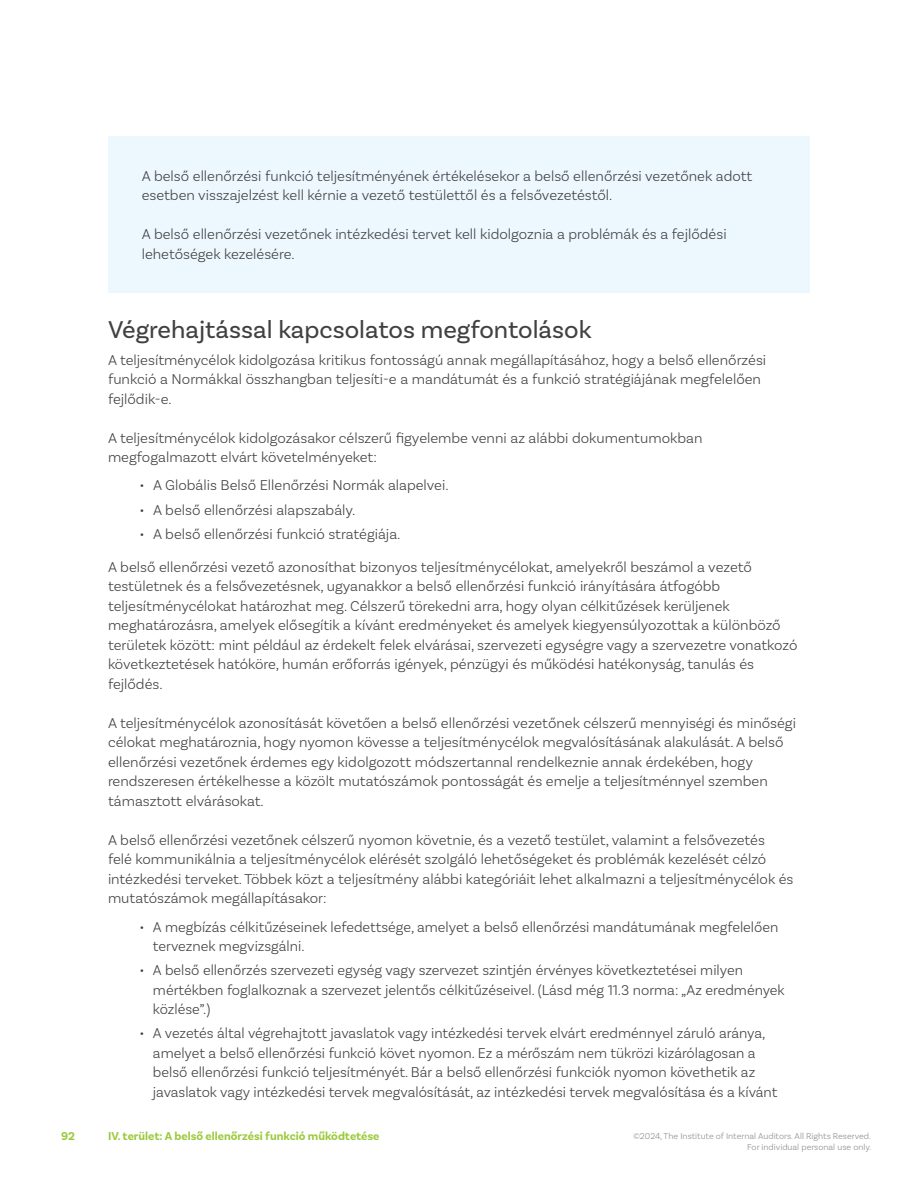
<style>
.page{position:relative;width:918px;height:1188px;background:#fff}
.page>*{position:absolute;margin:0;border:0;box-sizing:border-box;transform-origin:0 0}
.t1{font:25.5px "Basic Sans";color:#414042}
.t2{font:300 15px/19.5px "Basic Sans";color:#414042}
.t3{font:700 12px "Basic Sans";color:#9aca3c}
.t4{font:300 9px/10.8px "Basic Sans";color:#8a8c8e;text-align:right}
</style>
<div class="page">
<div style="left:108px;top:136px;width:702px;height:156px;background:#ecf8fe"></div>
<p class="t2" style="left:142px;top:166px;width:612px">A belső ellenőrzési funkció teljesítményének értékelésekor a belső ellenőrzési vezetőnek adott esetben visszajelzést kell kérnie a vezető testülettől és a felsővezetéstől.</p>
<p class="t2" style="left:142px;top:224px;width:586px">A belső ellenőrzési vezetőnek intézkedési tervet kell kidolgoznia a problémák és a fejlődési lehetőségek kezelésére.</p>
<h1 class="t1" style="left:108px;top:314px;width:485px">Végrehajtással kapcsolatos megfontolások</h1>
<p class="t2" style="left:108px;top:350px;width:660px">A teljesítménycélok kidolgozása kritikus fontosságú annak megállapításához, hogy a belső ellenőrzési funkció a Normákkal összhangban teljesíti-e a mandátumát és a funkció stratégiájának megfelelően fejlődik-e.</p>
<p class="t2" style="left:108px;top:428px;width:596px">A teljesítménycélok kidolgozásakor célszerű figyelembe venni az alábbi dokumentumokban megfogalmazott elvárt követelményeket:</p>
<p class="t2" style="left:140px;top:475px;width:311px">• A Globális Belső Ellenőrzési Normák alapelvei.</p>
<p class="t2" style="left:140px;top:500px;width:218px">• A belső ellenőrzési alapszabály.</p>
<p class="t2" style="left:140px;top:524px;width:262px">• A belső ellenőrzési funkció stratégiája.</p>
<p class="t2" style="left:108px;top:557px;width:691px">A belső ellenőrzési vezető azonosíthat bizonyos teljesítménycélokat, amelyekről beszámol a vezető testületnek és a felsővezetésnek, ugyanakkor a belső ellenőrzési funkció irányítására átfogóbb teljesítménycélokat határozhat meg. Célszerű törekedni arra, hogy olyan célkitűzések kerüljenek meghatározásra, amelyek elősegítik a kívánt eredményeket és amelyek kiegyensúlyozottak a különböző területek között: mint például az érdekelt felek elvárásai, szervezeti egységre vagy a szervezetre vonatkozó következtetések hatóköre, humán erőforrás igények, pénzügyi és működési hatékonyság, tanulás és fejlődés.</p>
<p class="t2" style="left:108px;top:713px;width:690px">A teljesítménycélok azonosítását követően a belső ellenőrzési vezetőnek célszerű mennyiségi és minőségi célokat meghatároznia, hogy nyomon kövesse a teljesítménycélok megvalósításának alakulását. A belső ellenőrzési vezetőnek érdemes egy kidolgozott módszertannal rendelkeznie annak érdekében, hogy rendszeresen értékelhesse a közölt mutatószámok pontosságát és emelje a teljesítménnyel szemben támasztott elvárásokat.</p>
<p class="t2" style="left:108px;top:830px;width:687px">A belső ellenőrzési vezetőnek célszerű nyomon követnie, és a vezető testület, valamint a felsővezetés<br>felé kommunikálnia a teljesítménycélok elérését szolgáló lehetőségeket és problémák kezelését célzó intézkedési terveket. Többek közt a teljesítmény alábbi kategóriáit lehet alkalmazni a teljesítménycélok és mutatószámok megállapításakor:</p>
<p class="t2" style="left:153px;top:917px;width:627px;text-indent:-13px">• A megbízás célkitűzéseinek lefedettsége, amelyet a belső ellenőrzési mandátumának megfelelően terveznek megvizsgálni.</p>
<p class="t2" style="left:153px;top:960px;width:633px;text-indent:-13px">• A belső ellenőrzés szervezeti egység vagy szervezet szintjén érvényes következtetései milyen mértékben foglalkoznak a szervezet jelentős célkitűzéseivel. (Lásd még 11.3 norma: „Az eredmények közlése”.)</p>
<p class="t2" style="left:153px;top:1023px;width:626px;text-indent:-13px">• A vezetés által végrehajtott javaslatok vagy intézkedési tervek elvárt eredménnyel záruló aránya, amelyet a belső ellenőrzési funkció követ nyomon. Ez a mérőszám nem tükrözi kizárólagosan a belső ellenőrzési funkció teljesítményét. Bár a belső ellenőrzési funkciók nyomon követhetik az javaslatok vagy intézkedési tervek megvalósítását, az intézkedési tervek megvalósítása és a kívánt</p>
<p class="t3" style="left:61px;top:1129px;width:15px">92</p>
<p class="t3" style="left:108px;top:1129px;width:273px">IV. terület: A belső ellenőrzési funkció működtetése</p>
<p class="t4" style="left:633px;top:1131px;width:240px">©2024, The Institute of Internal Auditors. All Rights Reserved.<br>For individual personal use only.</p>
</div>
